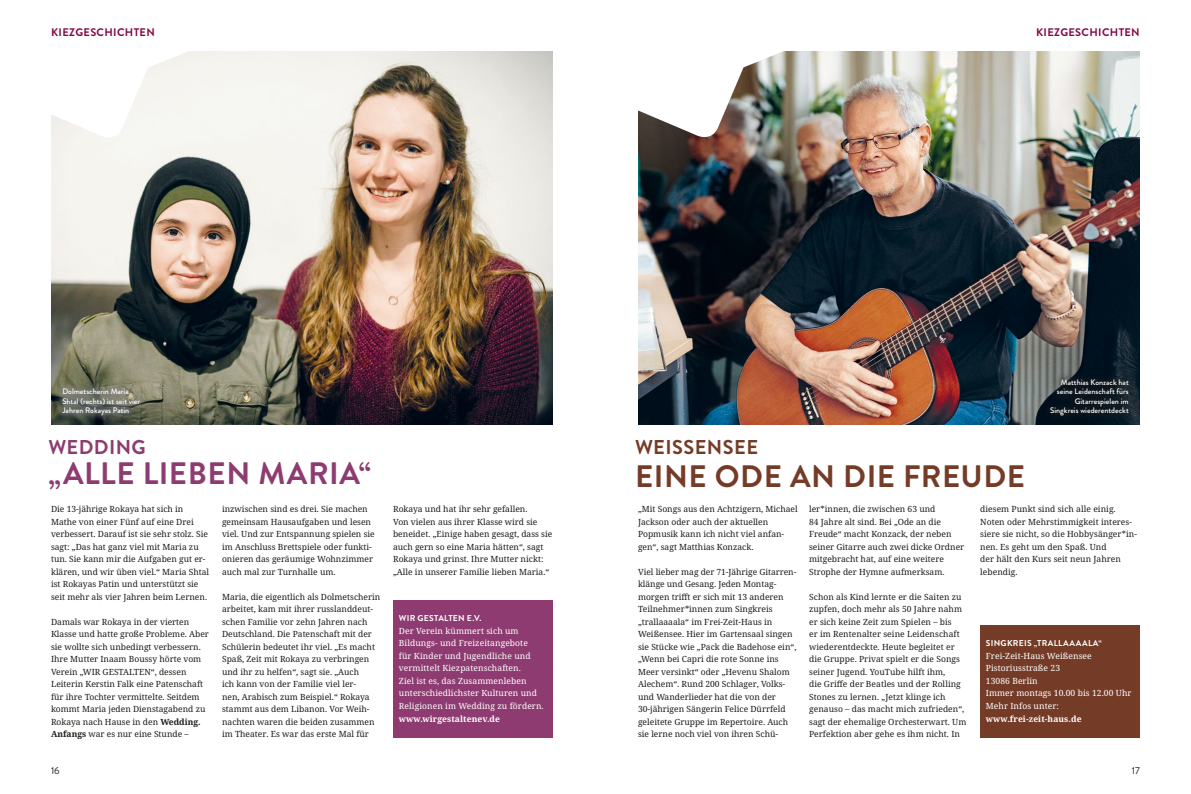
<style>
.page{position:relative;width:1191px;height:794px;background:#fff}
.page>*{position:absolute;margin:0;border:0;box-sizing:border-box;transform-origin:0 0}
.H2_Kiezgeschichten{font:700 31px "Brandon Grotesque";letter-spacing:.02em;color:#743b27}
.H2_Kiezgeschichten-2{font:700 31px "Brandon Grotesque";letter-spacing:.02em;color:#8d3b70}
.H2_Kiezgeschichten-3{font:700 20px "Brandon Grotesque";letter-spacing:.025em;color:#743b27}
.H2_Kiezgeschichten-4{font:700 20px "Brandon Grotesque";letter-spacing:.02em;color:#8d3b70}
.H1_Spitzmarke{font:700 11px "Brandon Grotesque";letter-spacing:.03em;color:#840945}
.t1{font:10px "Brandon Grotesque";color:#1d1d1b}
.P_GSB_-_BODY_COPY{font:8.5px/12.5px "Noto Serif";color:#1d1d1b}
.P_GSB_-_BODY_COPY-2{font:8.5px/12.5px "Noto Serif";letter-spacing:.01em;color:#fff}
.H2_News_und_Zwischen{font:700 8.5px "Brandon Grotesque";letter-spacing:.035em;color:#fff}
.P_GSB_-_BU{font:500 8px/9.6px "Brandon Grotesque";color:#fff;text-align:right}
.s1{font-weight:700}
</style>
<div class="page">
<img style="left:51px;top:51px;width:502px;height:374px">
<img style="left:638px;top:51px;width:502px;height:374px">
<div style="left:1043px;top:371px;width:93px;height:52px;background:#1d1d1b;opacity:.75"></div>
<div style="left:980px;top:625px;width:160px;height:112px;background:#743b27"></div>
<svg style="left:51px;top:51px;width:234px;height:91px;fill:#f6f7f2"></svg>
<img style="left:638px;top:51px;width:242px;height:91px">
<div style="left:54px;top:380px;width:94px;height:43px;background:#878787;opacity:.75"></div>
<div style="left:393px;top:600px;width:160px;height:137px;background:#8d3b70"></div>
<h1 class="H1_Spitzmarke" style="left:51px;top:24px;width:105px">KIEZGESCHICHTEN</h1>
<p class="H1_Spitzmarke" style="left:1036px;top:24px;width:105px">KIEZGESCHICHTEN</p>
<p class="P_GSB_-_BU" style="left:62px;top:387px;width:79px;text-align:left">Dolmetscherin Maria<br>Shtal (rechts) ist seit vier<br>Jahren Rokayas Patin</p>
<h2 class="H2_Kiezgeschichten-4" style="left:48px;top:433px;width:99px">WEDDING</h2>
<h2 class="H2_Kiezgeschichten-2" style="left:48px;top:452px;width:324px">„ALLE LIEBEN MARIA“</h2>
<p class="P_GSB_-_BODY_COPY" style="left:51px;top:503px;width:160px">Die 13-jährige Rokaya hat sich in Mathe von einer Fünf auf eine Drei verbessert. Darauf ist sie sehr stolz. Sie sagt: „Das hat ganz viel mit Maria zu tun. Sie kann mir die Aufgaben gut er&shy;klären, und wir üben viel.“ Maria Shtal ist Rokayas Patin und unterstützt sie seit mehr als vier Jahren beim Lernen.</p>
<p class="P_GSB_-_BODY_COPY" style="left:51px;top:615px;width:159px">Damals war Rokaya in der vierten Klasse und hatte große Probleme. Aber sie wollte sich unbedingt verbessern.<br>Ihre Mutter Inaam Boussy hörte vom Verein „WIR GESTALTEN“, dessen Leiterin Kerstin Falk eine Patenschaft für ihre Tochter vermittelte. Seitdem kommt Maria jeden Dienstagabend zu Rokaya nach Hause in den <span class="s1">Wedding.<br>Anfangs</span> war es nur eine Stunde –</p>
<p class="P_GSB_-_BODY_COPY" style="left:222px;top:503px;width:154px">inzwischen sind es drei. Sie machen gemeinsam Hausaufgaben und lesen viel. Und zur Entspannung spielen sie im Anschluss Brettspiele oder funkti&shy;onieren das geräumige Wohnzimmer auch mal zur Turnhalle um.</p>
<p class="P_GSB_-_BODY_COPY" style="left:222px;top:590px;width:160px">Maria, die eigentlich als Dolmetscherin arbeitet, kam mit ihrer russlanddeut&shy;schen Familie vor zehn Jahren nach Deutschland. Die Patenschaft mit der Schülerin bedeutet ihr viel. „Es macht Spaß, Zeit mit Rokaya zu verbringen und ihr zu helfen“, sagt sie. „Auch<br>ich kann von der Familie viel ler-<br>nen, Arabisch zum Beispiel.“ Rokaya stammt aus dem Libanon. Vor Weih&shy;nachten waren die beiden zusammen im Theater. Es war das erste Mal für</p>
<p class="P_GSB_-_BODY_COPY" style="left:393px;top:503px;width:161px">Rokaya und hat ihr sehr gefallen.<br>Von vielen aus ihrer Klasse wird sie beneidet. „Einige haben gesagt, dass sie auch gern so eine Maria hätten“, sagt Rokaya und grinst. Ihre Mutter nickt: „Alle in unserer Familie lieben Maria.“</p>
<h2 class="H2_News_und_Zwischen" style="left:399px;top:612px;width:84px">WIR GESTALTEN E.V.</h2>
<p class="P_GSB_-_BODY_COPY-2" style="left:399px;top:625px;width:146px">Der Verein kümmert sich um<br>Bildungs- und Freizeitangebote<br>für Kinder und Jugendliche und vermittelt Kiezpatenschaften.<br>Ziel ist es, das Zusammenleben unterschiedlichster Kulturen und<br>Religionen im Wedding zu fördern. <span class="s1">www.wirgestaltenev.de</span></p>
<p class="P_GSB_-_BU" style="left:1050px;top:377px;width:80px">Matthias Konzack hat seine Leidenschaft fürs<br>Gitarrespielen im<br>Singkreis wiederentdeckt</p>
<h2 class="H2_Kiezgeschichten-3" style="left:635px;top:433px;width:125px">WEISSENSEE</h2>
<h2 class="H2_Kiezgeschichten" style="left:635px;top:455px;width:391px">EINE ODE AN DIE FREUDE</h2>
<p class="P_GSB_-_BODY_COPY" style="left:638px;top:503px;width:161px">„Mit Songs aus den Achtzigern, Michael Jackson oder auch der aktuellen Popmusik kann ich nicht viel anfan&shy;gen“, sagt Matthias Konzack.</p>
<p class="P_GSB_-_BODY_COPY" style="left:638px;top:565px;width:160px">Viel lieber mag der 71-Jährige Gitarren&shy;klänge und Gesang. Jeden Montag&shy;morgen trifft er sich mit 13 anderen Teilnehmer*innen zum Singkreis „trallaaaala“ im Frei-Zeit-Haus in Weißensee. Hier im Gartensaal singen sie Stücke wie „Pack die Badehose ein“, „Wenn bei Capri die rote Sonne ins Meer versinkt“ oder „Hevenu Shalom Alechem“. Rund 200 Schlager, Volks&shy;und Wanderlieder hat die von der 30-jährigen Sängerin Felice Dürrfeld geleitete Gruppe im Repertoire. Auch sie lerne noch viel von ihren Schü-</p>
<p class="P_GSB_-_BODY_COPY" style="left:809px;top:503px;width:157px">ler*innen, die zwischen 63 und<br>84 Jahre alt sind. Bei „Ode an die Freude“ macht Konzack, der neben seiner Gitarre auch zwei dicke Ordner mitgebracht hat, auf eine weitere Strophe der Hymne aufmerksam.</p>
<p class="P_GSB_-_BODY_COPY" style="left:809px;top:590px;width:159px">Schon als Kind lernte er die Saiten zu zupfen, doch mehr als 50 Jahre nahm er sich keine Zeit zum Spielen – bis<br>er im Rentenalter seine Leidenschaft wiederentdeckte. Heute begleitet er die Gruppe. Privat spielt er die Songs seiner Jugend. YouTube hilft ihm,<br>die Griffe der Beatles und der Rolling Stones zu lernen. „Jetzt klinge ich genauso – das macht mich zufrieden“, sagt der ehemalige Orchesterwart. Um Perfektion aber gehe es ihm nicht. In</p>
<p class="P_GSB_-_BODY_COPY" style="left:980px;top:503px;width:158px">diesem Punkt sind sich alle einig.<br>Noten oder Mehrstimmigkeit interes&shy;siere sie nicht, so die Hobbysänger*in&shy;nen. Es geht um den Spaß. Und<br>der hält den Kurs seit neun Jahren lebendig.</p>
<h2 class="H2_News_und_Zwischen" style="left:986px;top:637px;width:117px">SINGKREIS „TRALLAAAALA“</h2>
<p class="P_GSB_-_BODY_COPY-2" style="left:986px;top:650px;width:147px">Frei-Zeit-Haus Weißensee<br>Pistoriusstraße 23<br>13086 Berlin<br>Immer montags 10.00 bis 12.00 Uhr<br>Mehr Infos unter: <span class="s1">www.frei-zeit-haus.de</span></p>
<p class="t1" style="left:51px;top:764px;width:10px">16</p>
<p class="t1" style="left:1132px;top:764px;width:9px">17</p>
</div>
